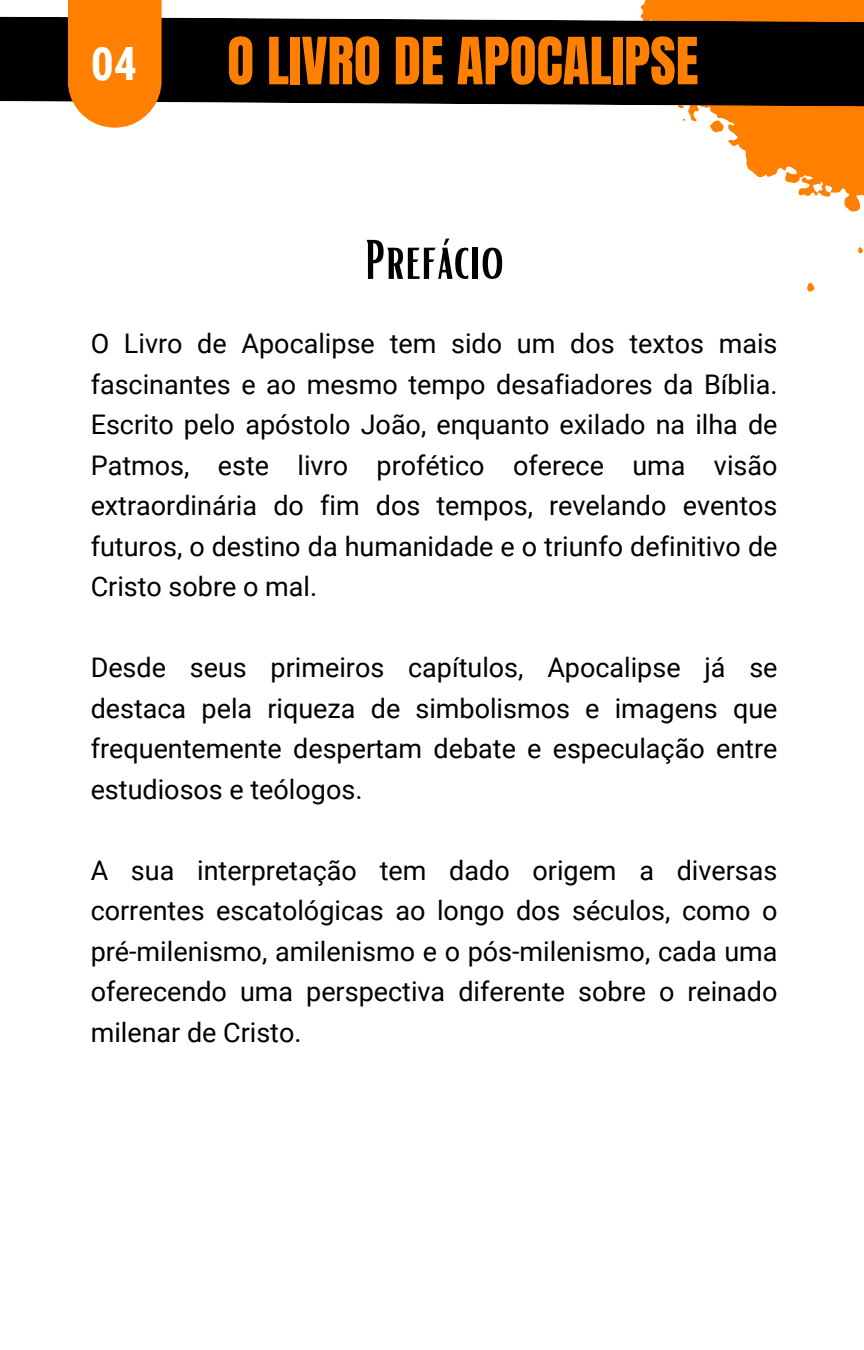
<style>
.page{position:relative;width:864px;height:1350px;background:#fff}
.page>*{position:absolute;margin:0;border:0;box-sizing:border-box;transform-origin:0 0}
.t1{font:55.35px "Anton";color:#ff7f00}
.t2{font:54px "Bright";color:#000}
.t3{font:700 45.9px "Roboto Condensed";color:#fff}
.t4{font:27px/40.5px "Roboto";color:#000;text-align:justify}
</style>
<div class="page">
<svg style="left:640px;top:0;width:224px;height:212px;fill:#ff7f01"></svg>
<svg style="left:709px;top:118px;width:17px;height:18px"></svg>
<svg style="left:807px;top:283px;width:8px;height:9px"></svg>
<svg style="left:858px;top:247px;width:5px;height:7px"></svg>
<svg style="left:677px;top:107px;width:8px;height:4px"></svg>
<svg style="left:682px;top:117px;width:5px;height:5px"></svg>
<svg style="left:0;top:16px;width:864px;height:91px;background:#13100d"></svg>
<svg style="left:68px;top:0;width:94px;height:128px;background:#fc8713"></svg>
<p class="t3" style="left:91px;top:38px;width:48px">04</p>
<p class="t1" style="left:227px;top:21px;width:473px">O LIVRO DE APOCALIPSE</p>
<h2 class="t2" style="left:364px;top:225px;width:141px">Prefácio</h2>
<p class="t4" style="left:91px;top:324px;width:688px">O Livro de Apocalipse tem sido um dos textos mais fascinantes e ao mesmo tempo desafiadores da Bíblia.<br>Escrito pelo apóstolo João, enquanto exilado na ilha de Patmos, este livro profético oferece uma visão extraordinária do fim dos tempos, revelando eventos futuros, o destino da humanidade e o triunfo definitivo de Cristo sobre o mal.</p>
<p class="t4" style="left:91px;top:648px;width:688px">Desde seus primeiros capítulos, Apocalipse já se destaca pela riqueza de simbolismos e imagens que frequentemente despertam debate e especulação entre estudiosos e teólogos.</p>
<h1 class="t4" style="left:91px;top:850px;width:688px">A sua interpretação tem dado origem a diversas correntes escatológicas ao longo dos séculos, como o pré-milenismo, amilenismo e o pós-milenismo, cada uma oferecendo uma perspectiva diferente sobre o reinado milenar de Cristo.</h1>
</div>
